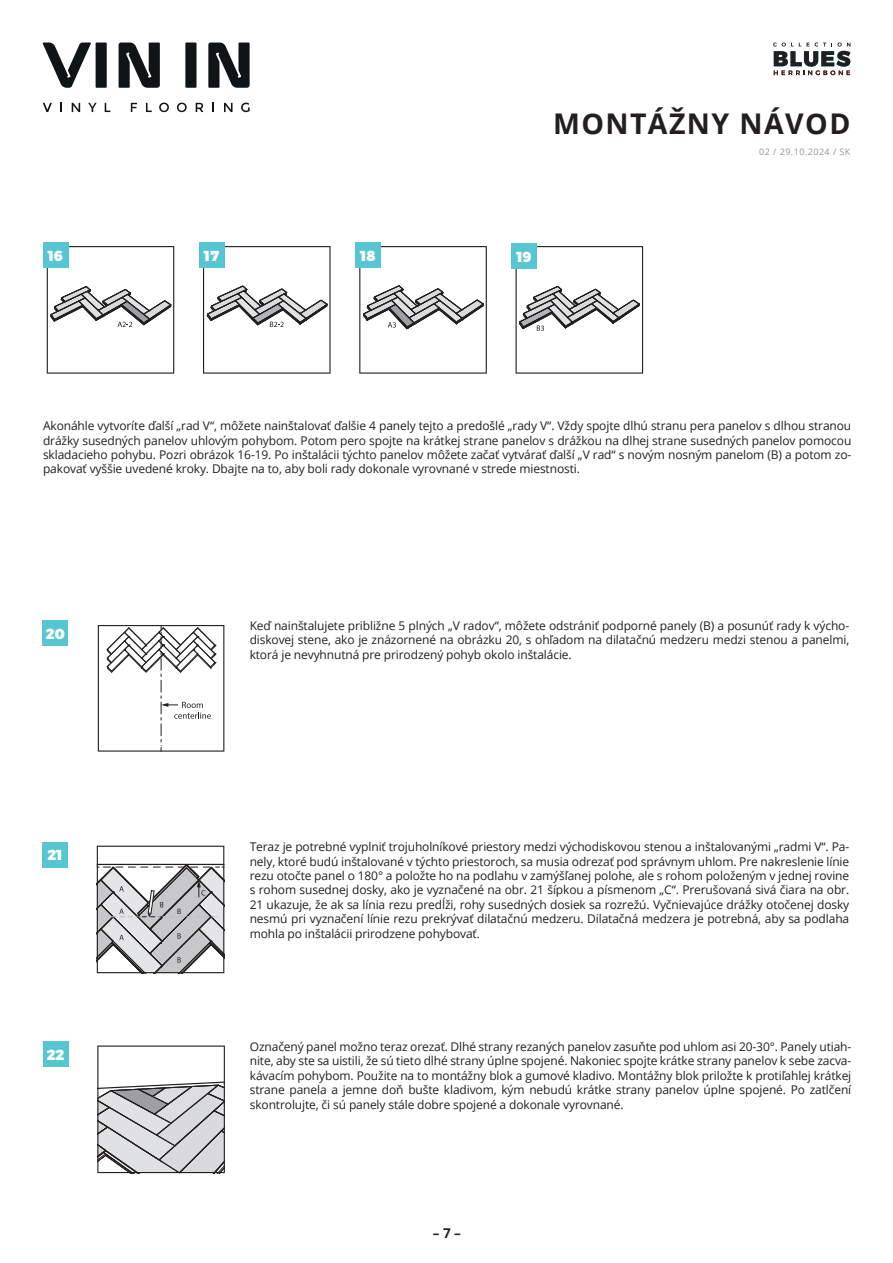
<style>
.page{position:relative;width:893px;height:1263px;background:#fff}
.page>*{position:absolute;margin:0;border:0;box-sizing:border-box;transform-origin:0 0}
.t1{font:700 28.5px "Open Sans";letter-spacing:.05em;color:#231f20}
.t2{font:900 14.4px "Montserrat";color:#fff}
.t3{font:700 13.5px "Open Sans";color:#231f20}
.t4{font:12px/14.4px "Open Sans";letter-spacing:-.01em;color:#231f20;text-align:justify}
.t5{font:9px "Open Sans";letter-spacing:.05em;color:#939598}
</style>
<div class="page">
<div style="left:96px;top:43px;width:11px;height:45px;background:#111416"></div>
<svg style="left:119px;top:43px;width:41px;height:45px"></svg>
<div style="left:185px;top:43px;width:12px;height:45px;background:#111416"></div>
<svg style="left:208px;top:43px;width:42px;height:45px"></svg>
<svg style="left:43px;top:43px;width:48px;height:45px"></svg>
<svg style="left:43px;top:103px;width:9px;height:9px"></svg>
<svg style="left:60px;top:103px;width:2px;height:9px"></svg>
<svg style="left:72px;top:103px;width:8px;height:9px"></svg>
<svg style="left:88px;top:103px;width:9px;height:9px"></svg>
<svg style="left:105px;top:103px;width:5px;height:9px"></svg>
<svg style="left:131px;top:103px;width:6px;height:9px"></svg>
<svg style="left:146px;top:103px;width:6px;height:9px"></svg>
<svg style="left:159px;top:103px;width:10px;height:9px"></svg>
<svg style="left:177px;top:103px;width:10px;height:9px"></svg>
<svg style="left:196px;top:103px;width:7px;height:9px"></svg>
<svg style="left:212px;top:103px;width:2px;height:9px"></svg>
<svg style="left:224px;top:103px;width:8px;height:9px"></svg>
<svg style="left:241px;top:103px;width:9px;height:9px"></svg>
<svg style="left:773px;top:43px;width:77px;height:32px"></svg>
<svg style="left:47px;top:246px;width:127px;height:128px"></svg>
<svg style="left:203px;top:246px;width:128px;height:128px"></svg>
<svg style="left:359px;top:246px;width:128px;height:128px"></svg>
<svg style="left:515px;top:246px;width:128px;height:128px"></svg>
<svg style="left:98px;top:625px;width:126px;height:127px"></svg>
<div style="left:43px;top:242px;width:25px;height:25px;background:#58c6d2"></div>
<div style="left:356px;top:242px;width:25px;height:25px;background:#58c6d2"></div>
<div style="left:199px;top:242px;width:25px;height:25px;background:#58c6d2"></div>
<div style="left:512px;top:243px;width:25px;height:25px;background:#58c6d2"></div>
<div style="left:43px;top:621px;width:25px;height:25px;background:#58c6d2"></div>
<svg style="left:97px;top:846px;width:127px;height:127px"></svg>
<div style="left:43px;top:842px;width:25px;height:25px;background:#58c6d2"></div>
<svg style="left:97px;top:1045px;width:128px;height:128px"></svg>
<div style="left:43px;top:1042px;width:25px;height:25px;background:#58c6d2"></div>
<h1 class="t1" style="left:553px;top:103px;width:299px">MONTÁŽNY NÁVOD</h1>
<p class="t5" style="left:759px;top:146px;width:93px">02 / 29.10.2024 / SK</p>
<p class="t2" style="left:48px;top:244px;width:17px">16</p>
<p class="t2" style="left:204px;top:244px;width:16px">17</p>
<p class="t2" style="left:361px;top:244px;width:17px">18</p>
<p class="t2" style="left:517px;top:245px;width:17px">19</p>
<p class="t4" style="left:43px;top:418px;width:810px">Akonáhle vytvoríte ďalší „rad V“, môžete nainštalovať ďalšie 4 panely tejto a predošlé „rady V“. Vždy spojte dlhú stranu pera panelov s dlhou stranou drážky susedných panelov uhlovým pohybom. Potom pero spojte na krátkej strane panelov s drážkou na dlhej strane susedných panelov pomocou skladacieho pohybu. Pozri obrázok 16-19. Po inštalácii týchto panelov môžete začať vytvárať ďalší „V rad“ s novým nosným panelom (B) a potom zo&shy;pakovať vyššie uvedené kroky. Dbajte na to, aby boli rady dokonale vyrovnané v strede miestnosti.</p>
<p class="t2" style="left:46px;top:622px;width:20px">20</p>
<p class="t2" style="left:48px;top:843px;width:17px">21</p>
<p class="t2" style="left:47px;top:1043px;width:19px">22</p>
<p class="t4" style="left:250px;top:618px;width:601px">Keď nainštalujete približne 5 plných „V radov“, môžete odstrániť podporné panely (B) a posunúť rady k výcho&shy;diskovej stene, ako je znázornené na obrázku 20, s ohľadom na dilatačnú medzeru medzi stenou a panelmi, ktorá je nevyhnutná pre prirodzený pohyb okolo inštalácie.</p>
<p class="t4" style="left:250px;top:839px;width:601px">Teraz je potrebné vyplniť trojuholníkové priestory medzi východiskovou stenou a inštalovanými „radmi V“. Pa&shy;nely, ktoré budú inštalované v týchto priestoroch, sa musia odrezať pod správnym uhlom. Pre nakreslenie línie rezu otočte panel o 180° a položte ho na podlahu v zamýšľanej polohe, ale s rohom položeným v jednej rovine s rohom susednej dosky, ako je vyznačené na obr. 21 šípkou a písmenom „C“. Prerušovaná sivá čiara na obr.<br>21 ukazuje, že ak sa línia rezu predĺži, rohy susedných dosiek sa rozrežú. Vyčnievajúce drážky otočenej dosky nesmú pri vyznačení línie rezu prekrývať dilatačnú medzeru. Dilatačná medzera je potrebná, aby sa podlaha mohla po inštalácii prirodzene pohybovať.</p>
<p class="t4" style="left:250px;top:1039px;width:603px">Označený panel možno teraz orezať. Dlhé strany rezaných panelov zasuňte pod uhlom asi 20-30°. Panely utiah&shy;nite, aby ste sa uistili, že sú tieto dlhé strany úplne spojené. Nakoniec spojte krátke strany panelov k sebe zacva&shy;kávacím pohybom. Použite na to montážny blok a gumové kladivo. Montážny blok priložte k protiľahlej krátkej strane panela a jemne doň bušte kladivom, kým nebudú krátke strany panelov úplne spojené. Po zatlčení skontrolujte, či sú panely stále dobre spojené a dokonale vyrovnané.</p>
<p class="t3" style="left:433px;top:1224px;width:30px">– 7 –</p>
</div>
